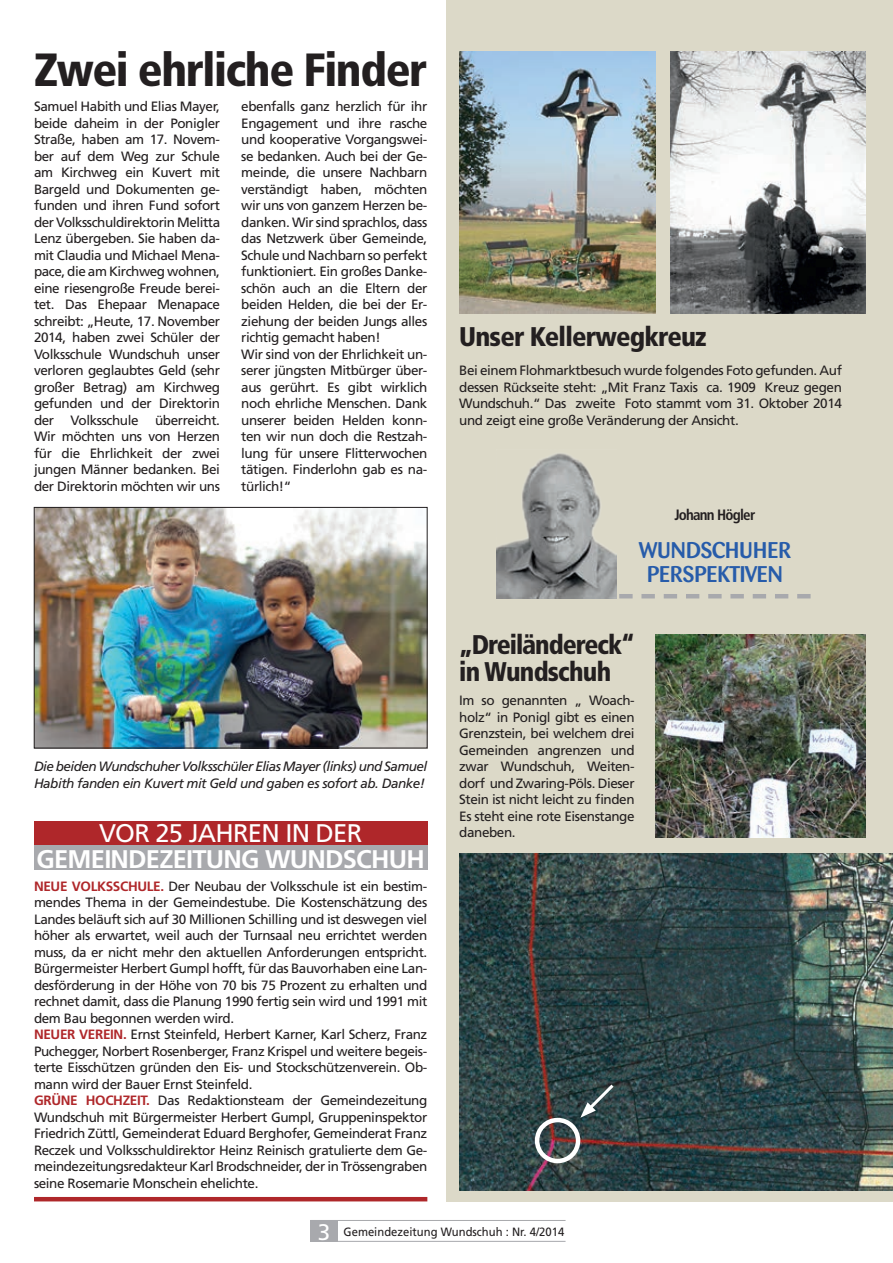
<style>
.page{position:relative;width:893px;height:1263px;background:#fff}
.page>*{position:absolute;margin:0;border:0;box-sizing:border-box;transform-origin:0 0}
.t1{font:900 condensed 46.5px "Frutiger LT Std";letter-spacing:-.03em;color:#231f20}
.t2{font:900 condensed 27px/27px "Frutiger LT Std";letter-spacing:-.03em;color:#231f20}
.t3{font:700 25.5px "Frutiger LT Std";letter-spacing:-.03em;color:#fff}
.t4{font:25.5px "Frutiger LT Std";letter-spacing:-.03em;color:#fff}
.t5{font:500 22.5px/24px "Barmeno";letter-spacing:-.01em;color:#275caa;text-align:center}
.t6{font:700 condensed 15px "Frutiger LT Std";letter-spacing:-.05em;color:#231f20}
.t7{font:13.5px/16.5px "Frutiger LT Std";letter-spacing:-.03em;color:#231f20;text-align:justify}
.t8{font:italic 13.5px/16.5px "Frutiger LT Std";letter-spacing:-.04em;color:#231f20}
.t9{font:12px "Frutiger LT Std";color:#231f20;scale:.94 1}
.s1{font-weight:700;color:#af272a}
.s2{font-size:22.5px;color:#fff}
</style>
<div class="page">
<div style="left:310px;top:1220px;width:28px;height:22px;background:#a8a9ad"></div>
<hr style="left:310px;top:1220px;width:256px;height:1px;background:#a8a9ad">
<hr style="left:310px;top:1241px;width:256px;height:1px;background:#a8a9ad">
<div style="left:34px;top:821px;width:393px;height:24px;background:#af272a"></div>
<div style="left:34px;top:845px;width:393px;height:25px;background:#a8a9ad"></div>
<div style="left:446px;top:0;width:447px;height:1201px;background:#dcd9c8"></div>
<img style="left:36px;top:509px;width:389px;height:237px">
<div style="left:34px;top:507px;width:393px;height:241px;border:1px solid #231f20"></div>
<hr style="left:34px;top:1197px;width:393px;height:4px;background:#af272a">
<svg style="left:619px;top:594px;width:192px;height:4px"></svg>
<img style="left:497px;top:453px;width:120px;height:145px">
<img style="left:459px;top:854px;width:434px;height:336px">
<img style="left:656px;top:634px;width:210px;height:203px">
<img style="left:670px;top:51px;width:196px;height:262px">
<img style="left:459px;top:51px;width:197px;height:262px">
<div style="left:535px;top:1118px;width:45px;height:45px;border:4px solid #fff;border-radius:50%"></div>
<svg style="left:580px;top:1081px;width:37px;height:37px"></svg>
<h1 class="t1" style="left:34px;top:42px;width:395px">Zwei ehrliche Finder</h1>
<p class="t7" style="left:34px;top:98px;width:188px">Samuel Habith und Elias Mayer, beide daheim in der Ponigler Straße, haben am 17. Novem&shy;ber auf dem Weg zur Schule am Kirchweg ein Kuvert mit Bargeld und Dokumenten ge&shy;funden und ihren Fund sofort der Volksschuldirektorin Melitta Lenz übergeben. Sie haben da&shy;mit Claudia und Michael Mena&shy;pace, die am Kirchweg wohnen, eine riesengroße Freude berei&shy;tet. Das Ehepaar Menapace schreibt: „Heute, 17. November 2014, haben zwei Schüler der Volksschule Wundschuh unser verloren geglaubtes Geld (sehr großer Betrag) am Kirchweg gefunden und der Direktorin der Volksschule überreicht.<br>Wir möchten uns von Herzen für die Ehrlichkeit der zwei jungen Männer bedanken. Bei der Direktorin möchten wir uns</p>
<p class="t7" style="left:241px;top:98px;width:188px;text-align:left">ebenfalls ganz herzlich für ihr<br>Engagement und ihre rasche und kooperative Vorgangswei&shy;se bedanken. Auch bei der Ge&shy;meinde, die unsere Nachbarn verständigt haben, möchten wir uns von ganzem Herzen be&shy;danken. Wir sind sprachlos, dass das Netzwerk über Gemeinde,<br>Schule und Nachbarn so perfekt funktioniert. Ein großes Danke&shy;schön auch an die Eltern der beiden Helden, die bei der Er&shy;ziehung der beiden Jungs alles richtig gemacht haben!<br>Wir sind von der Ehrlichkeit un&shy;serer jüngsten Mitbürger über&shy;aus gerührt. Es gibt wirklich noch ehrliche Menschen. Dank unserer beiden Helden konn&shy;ten wir nun doch die Restzah&shy;lung für unsere Flitterwochen tätigen. Finderlohn gab es na&shy;türlich!“</p>
<p class="t8" style="left:34px;top:758px;width:395px">Die beiden Wundschuher Volksschüler Elias Mayer (links) und Samuel<br>Habith fanden ein Kuvert mit Geld und gaben es sofort ab. Danke!</p>
<h3 class="t4" style="left:99px;top:818px;width:265px">VOR 25 JAHREN IN DER</h3>
<h3 class="t3" style="left:37px;top:844px;width:390px">GEMEINDEZEITUNG WUNDSCHUH</h3>
<p class="t7" style="left:34px;top:878px;width:395px;text-align:left"><span class="s1">NEUE VOLKSSCHULE.</span> Der Neubau der Volksschule ist ein bestim&shy;mendes Thema in der Gemeindestube. Die Kostenschätzung des Landes beläuft sich auf 30 Millionen Schilling und ist deswegen viel höher als erwartet, weil auch der Turnsaal neu errichtet werden muss, da er nicht mehr den aktuellen Anforderungen entspricht.<br>Bürgermeister Herbert Gumpl hofft, für das Bauvorhaben eine Lan&shy;desförderung in der Höhe von 70 bis 75 Prozent zu erhalten und rechnet damit, dass die Planung 1990 fertig sein wird und 1991 mit dem Bau begonnen werden wird.<br><span class="s1">NEUER VEREIN.</span> Ernst Steinfeld, Herbert Karner, Karl Scherz, Franz Puchegger, Norbert Rosenberger, Franz Krispel und weitere begeis&shy;terte Eisschützen gründen den Eis- und Stockschützenverein. Ob&shy;mann wird der Bauer Ernst Steinfeld.<br><span class="s1">GRÜNE HOCHZEIT.</span> Das Redaktionsteam der Gemeindezeitung Wundschuh mit Bürgermeister Herbert Gumpl, Gruppeninspektor Friedrich Züttl, Gemeinderat Eduard Berghofer, Gemeinderat Franz Reczek und Volksschuldirektor Heinz Reinisch gratulierte dem Ge&shy;meindezeitungsredakteur Karl Brodschneider, der in Trössengraben seine Rosemarie Monschein ehelichte.</p>
<h2 class="t2" style="left:459px;top:323px;width:249px">Unser Kellerwegkreuz</h2>
<p class="t7" style="left:459px;top:362px;width:384px">Bei einem Flohmarktbesuch wurde folgendes Foto gefunden. Auf dessen Rückseite steht: „Mit Franz Taxis ca. 1909 Kreuz gegen Wundschuh.“ Das zweite Foto stammt vom 31. Oktober 2014 und zeigt eine große Veränderung der Ansicht.</p>
<p class="t6" style="left:674px;top:506px;width:82px">Johann Högler</p>
<h3 class="t5" style="left:639px;top:538px;width:154px">WUNDSCHUHER<br>PERSPEKTIVEN</h3>
<h2 class="t2" style="left:459px;top:631px;width:177px">„Dreiländereck“ in Wundschuh</h2>
<p class="t7" style="left:459px;top:692px;width:177px">Im so genannten „ Woach&shy;holz“ in Ponigl gibt es einen Grenzstein, bei welchem drei Gemeinden angrenzen und zwar Wundschuh, Weiten&shy;dorf und Zwaring-Pöls. Dieser Stein ist nicht leicht zu finden Es steht eine rote Eisenstange daneben.</p>
<p class="t9" style="left:318px;top:1224px;width:264px"><span class="s2">3</span> Gemeindezeitung Wundschuh : Nr. 4/2014</p>
</div>
